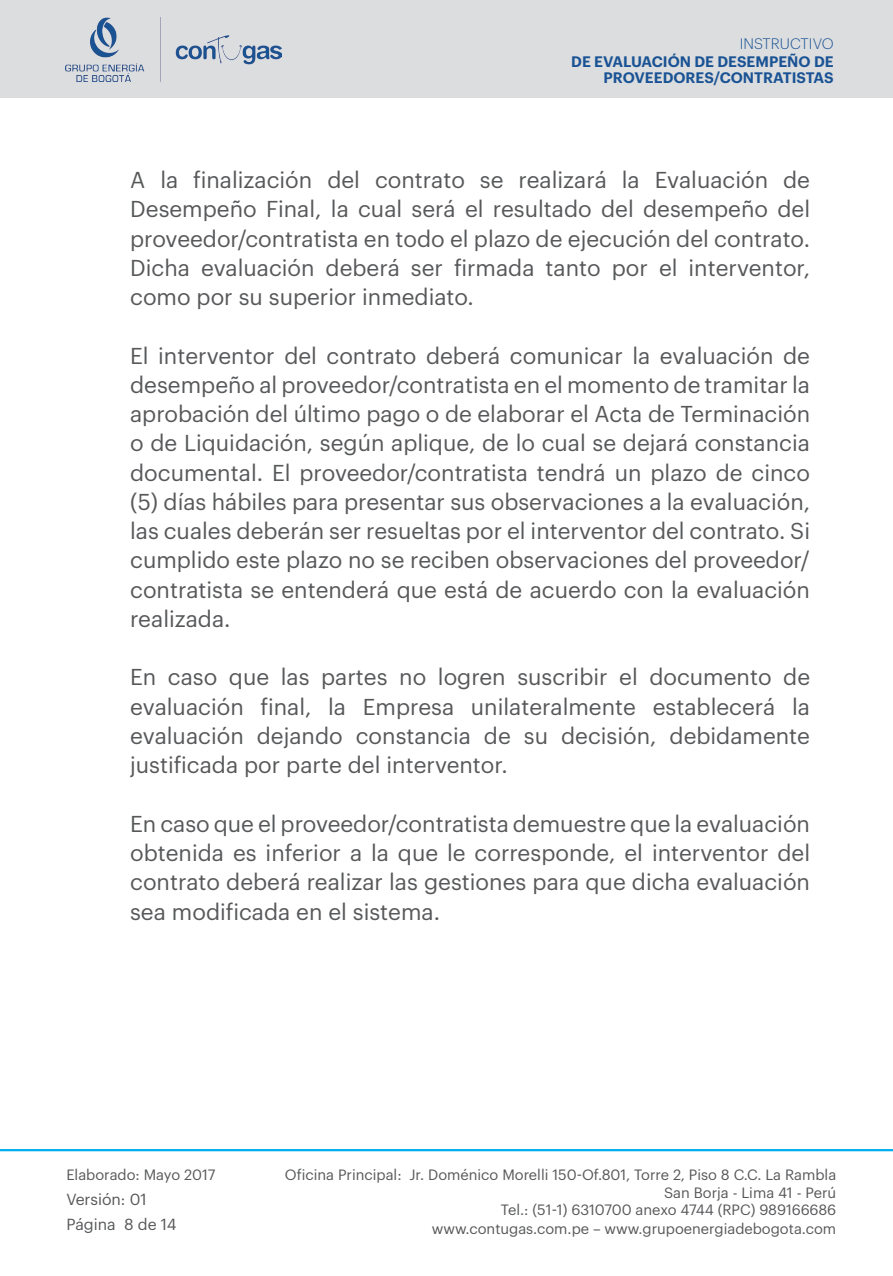
<style>
.page{position:relative;width:893px;height:1276px;background:#fff}
.page>*{position:absolute;margin:0;border:0;box-sizing:border-box;transform-origin:0 0}
.SUMILLA_1{font:22.5px/29.2px "Graphik";color:#57585a;text-align:justify}
.t1{font:15.75px "Graphik";color:#57585a}
.t2{font:600 14.85px/15.8px "Graphik";color:#1a5394;text-align:right}
.t3{font:300 14.85px "Graphik";color:#1a5394}
.t4{font:14.62px "Graphik";color:#57585a}
</style>
<div class="page">
<hr style="left:0;top:1149px;width:893px;height:2px;background:#00aeef">
<div style="left:0;top:0;width:893px;height:98px;background:#dcdddf"></div>
<img style="left:65px;top:18px;width:216px;height:64px">
<p class="t3" style="left:740px;top:33px;width:95px">INSTRUCTIVO</p>
<p class="t2" style="left:571px;top:52px;width:264px">DE EVALUACIÓN DE DESEMPEÑO DE<br>PROVEEDORES/CONTRATISTAS</p>
<p class="SUMILLA_1" style="left:130px;top:163px;width:681px">A la finalización del contrato se realizará la Evaluación de Desempeño Final, la cual será el resultado del desempeño del proveedor/contratista en todo el plazo de ejecución del contrato.<br>Dicha evaluación deberá ser firmada tanto por el interventor, como por su superior inmediato.</p>
<p class="SUMILLA_1" style="left:130px;top:339px;width:681px">El interventor del contrato deberá comunicar la evaluación de desempeño al proveedor/contratista en el momento de tramitar la aprobación del último pago o de elaborar el Acta de Terminación o de Liquidación, según aplique, de lo cual se dejará constancia documental. El proveedor/contratista tendrá un plazo de cinco (5) días hábiles para presentar sus observaciones a la evaluación, las cuales deberán ser resueltas por el interventor del contrato. Si cumplido este plazo no se reciben observaciones del proveedor/ contratista se entenderá que está de acuerdo con la evaluación realizada.</p>
<p class="SUMILLA_1" style="left:130px;top:661px;width:681px">En caso que las partes no logren suscribir el documento de evaluación final, la Empresa unilateralmente establecerá la evaluación dejando constancia de su decisión, debidamente justificada por parte del interventor.</p>
<p class="SUMILLA_1" style="left:130px;top:807px;width:681px">En caso que el proveedor/contratista demuestre que la evaluación obtenida es inferior a la que le corresponde, el interventor del contrato deberá realizar las gestiones para que dicha evaluación sea modificada en el sistema.</p>
<p class="t4" style="left:66px;top:1163px;width:151px">Elaborado: Mayo 2017</p>
<p class="t1" style="left:66px;top:1187px;width:82px">Versión: 01</p>
<p class="t1" style="left:66px;top:1212px;width:112px">Página 8 de 14</p>
<p class="t4" style="left:285px;top:1163px;width:553px">Oficina Principal: Jr. Doménico Morelli 150-Of.801, Torre 2, Piso 8 C.C. La Rambla</p>
<p class="t4" style="left:664px;top:1181px;width:174px">San Borja - Lima 41 - Perú</p>
<p class="t4" style="left:501px;top:1199px;width:337px">Tel.: (51-1) 6310700 anexo 4744 (RPC) 989166686</p>
<p class="t4" style="left:432px;top:1217px;width:406px">www.contugas.com.pe – www.grupoenergiadebogota.com</p>
</div>
